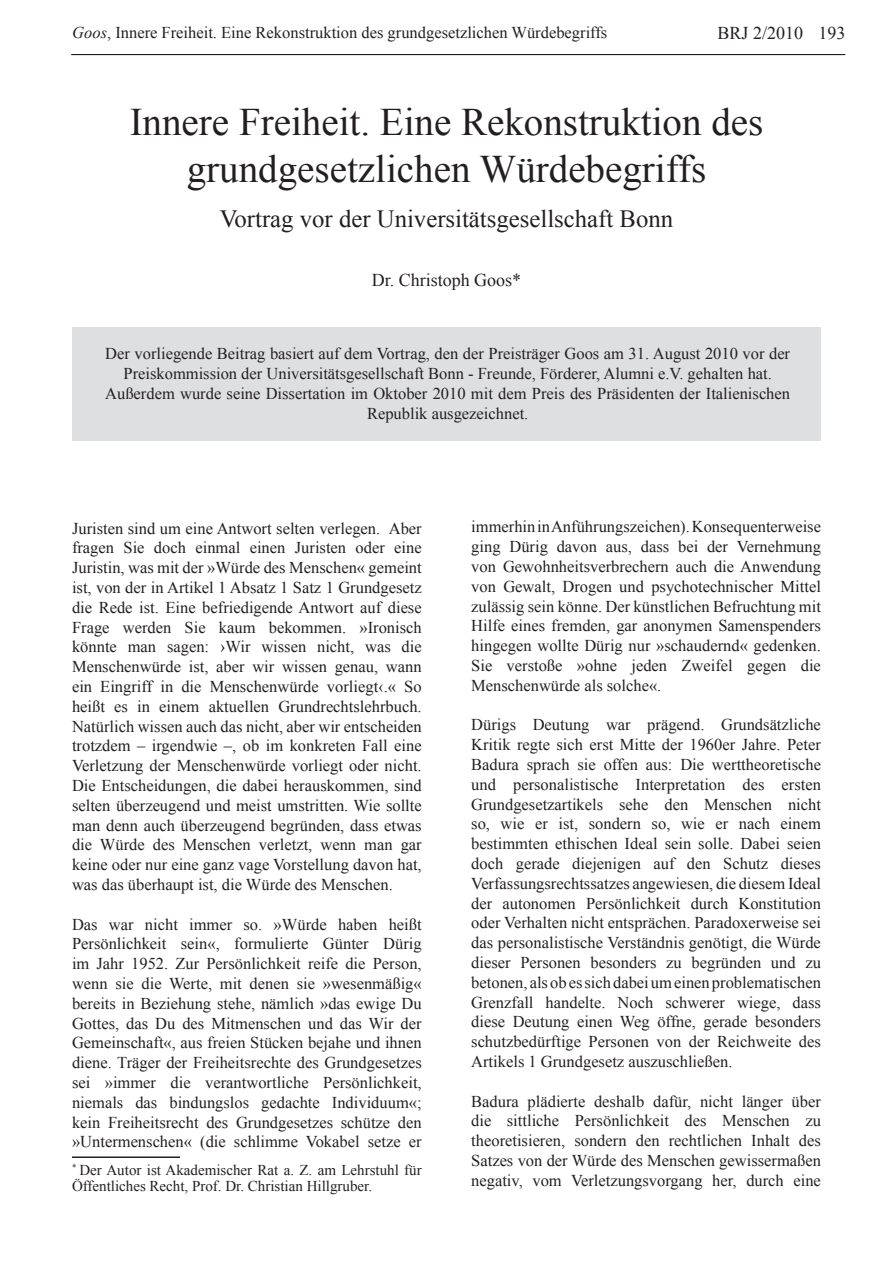
<style>
.page{position:relative;width:893px;height:1263px;background:#fff}
.page>*{position:absolute;margin:0;border:0;box-sizing:border-box;transform-origin:0 0}
.t1{font:39px/46.8px "Times New Roman";color:#231f20;text-align:center}
.t2{font:24.75px "Times New Roman";color:#231f20}
.t3{font:18px "Times New Roman";color:#231f20}
.t4{font:16.5px/19.8px "Times New Roman";color:#231f20;text-align:justify}
.t5{font:15px/15.8px "Times New Roman";color:#231f20}
.s1{font-style:italic}
</style>
<div class="page">
<hr style="left:71px;top:54px;width:774px;height:1px;background:#231f20">
<hr style="left:72px;top:1156px;width:108px;height:2px;background:#231f20">
<div style="left:72px;top:327px;width:749px;height:114px;background:#dedfe1"></div>
<p class="t4" style="left:72px;top:23px;width:537px"><span class="s1">Goos</span>, Innere Freiheit. Eine Rekonstruktion des grundgesetzlichen Würdebegriffs</p>
<p class="t3" style="left:717px;top:21px;width:129px">BRJ 2/2010 193</p>
<h1 class="t1" style="left:130px;top:98px;width:635px">Innere Freiheit. Eine Rekonstruktion des grundgesetzlichen Würdebegriffs</h1>
<h2 class="t2" style="left:220px;top:202px;width:455px">Vortrag vor der Universitätsgesellschaft Bonn</h2>
<p class="t3" style="left:372px;top:268px;width:151px">Dr. Christoph Goos*</p>
<p class="t4" style="left:105px;top:344px;width:686px;text-align:center">Der vorliegende Beitrag basiert auf dem Vortrag, den der Preisträger Goos am 31. August 2010 vor der Preiskommission der Universitätsgesellschaft Bonn - Freunde, Förderer, Alumni e.V. gehalten hat.<br>Außerdem wurde seine Dissertation im Oktober 2010 mit dem Preis des Präsidenten der Italienischen Republik ausgezeichnet.</p>
<p class="t4" style="left:72px;top:518px;width:351px">Juristen sind um eine Antwort selten verlegen.<sup>1</sup> Aber fragen Sie doch einmal einen Juristen oder eine Juristin, was mit der »Würde des Menschen« gemeint ist, von der in Artikel 1 Absatz 1 Satz 1 Grundgesetz die Rede ist. Eine befriedigende Antwort auf diese Frage werden Sie kaum bekommen. »Ironisch könnte man sagen: ›Wir wissen nicht, was die Menschenwürde ist, aber wir wissen genau, wann ein Eingriff in die Menschenwürde vorliegt‹.« So heißt es in einem aktuellen Grundrechtslehrbuch.<br>Natürlich wissen auch das nicht, aber wir entscheiden trotzdem – irgendwie –, ob im konkreten Fall eine Verletzung der Menschenwürde vorliegt oder nicht.<br>Die Entscheidungen, die dabei herauskommen, sind selten überzeugend und meist umstritten. Wie sollte man denn auch überzeugend begründen, dass etwas die Würde des Menschen verletzt, wenn man gar keine oder nur eine ganz vage Vorstellung davon hat, was das überhaupt ist, die Würde des Menschen.</p>
<p class="t4" style="left:72px;top:914px;width:351px">Das war nicht immer so. »Würde haben heißt Persönlichkeit sein«, formulierte Günter Dürig im Jahr 1952. Zur Persönlichkeit reife die Person, wenn sie die Werte, mit denen sie »wesenmäßig« bereits in Beziehung stehe, nämlich »das ewige Du Gottes, das Du des Mitmenschen und das Wir der Gemeinschaft«, aus freien Stücken bejahe und ihnen diene. Träger der Freiheitsrechte des Grundgesetzes sei »immer die verantwortliche Persönlichkeit, niemals das bindungslos gedachte Individuum«; kein Freiheitsrecht des Grundgesetzes schütze den »Untermenschen« (die schlimme Vokabel setze er</p>
<p class="t5" style="left:72px;top:1162px;width:351px"><sup>*</sup> Der Autor ist Akademischer Rat a. Z. am Lehrstuhl für<br>Öffentliches Recht, Prof. Dr. Christian Hillgruber.</p>
<p class="t4" style="left:471px;top:517px;width:351px">immerhin in Anführungszeichen). Konsequenterweise ging Dürig davon aus, dass bei der Vernehmung von Gewohnheitsverbrechern auch die Anwendung von Gewalt, Drogen und psychotechnischer Mittel zulässig sein könne. Der künstlichen Befruchtung mit Hilfe eines fremden, gar anonymen Samenspenders hingegen wollte Dürig nur »schaudernd« gedenken.<br>Sie verstoße »ohne jeden Zweifel gegen die Menschenwürde als solche«.</p>
<p class="t4" style="left:471px;top:715px;width:351px">Dürigs Deutung war prägend. Grundsätzliche Kritik regte sich erst Mitte der 1960er Jahre. Peter Badura sprach sie offen aus: Die werttheoretische und personalistische Interpretation des ersten Grundgesetzartikels sehe den Menschen nicht so, wie er ist, sondern so, wie er nach einem bestimmten ethischen Ideal sein solle. Dabei seien doch gerade diejenigen auf den Schutz dieses Verfassungsrechtssatzes angewiesen, die diesem Ideal der autonomen Persönlichkeit durch Konstitution oder Verhalten nicht entsprächen. Paradoxerweise sei das personalistische Verständnis genötigt, die Würde dieser Personen besonders zu begründen und zu betonen, als ob es sich dabei um einen problematischen Grenzfall handelte. Noch schwerer wiege, dass diese Deutung einen Weg öffne, gerade besonders schutzbedürftige Personen von der Reichweite des Artikels 1 Grundgesetz auszuschließen.</p>
<p class="t4" style="left:471px;top:1091px;width:351px">Badura plädierte deshalb dafür, nicht länger über die sittliche Persönlichkeit des Menschen zu theoretisieren, sondern den rechtlichen Inhalt des Satzes von der Würde des Menschen gewissermaßen negativ, vom Verletzungsvorgang her, durch eine</p>
</div>
